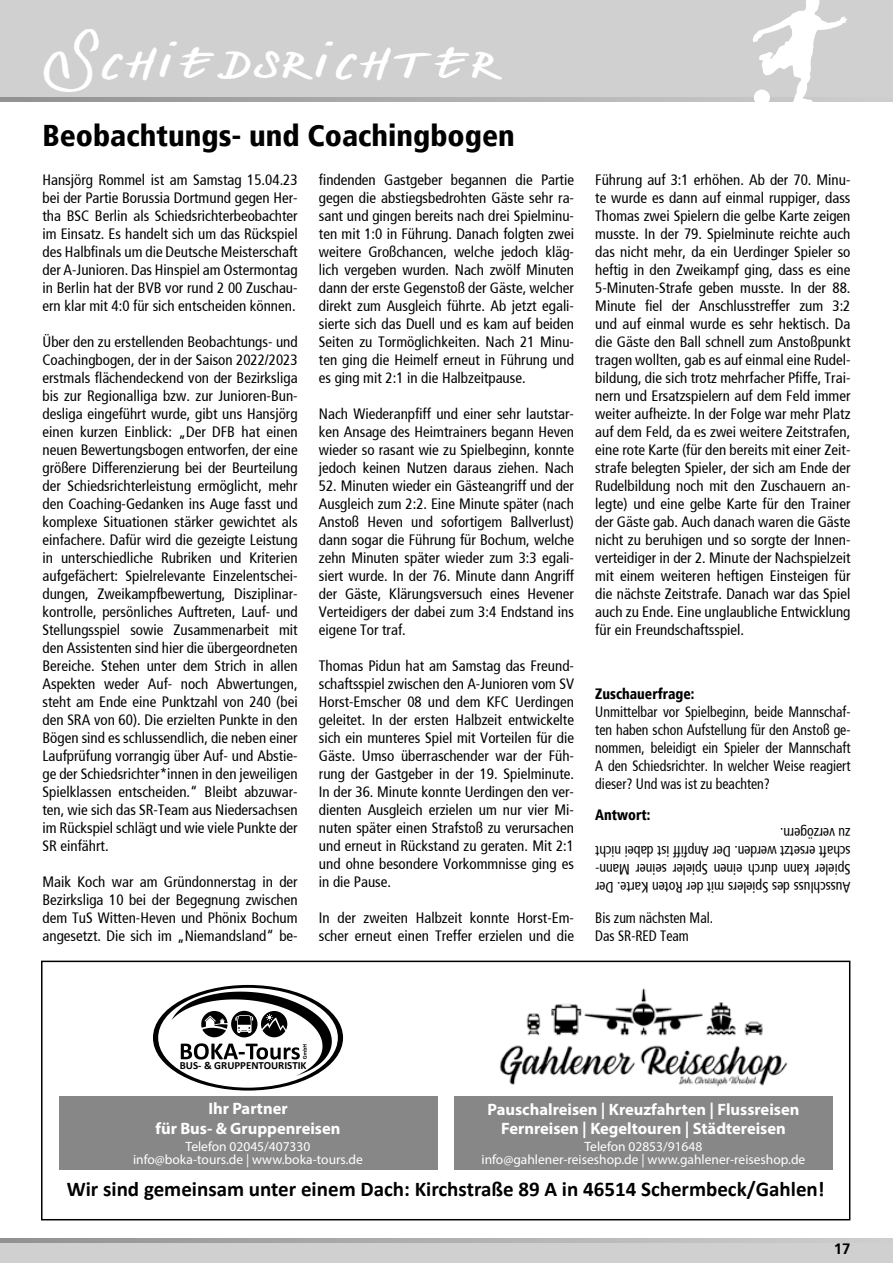
<style>
.page{position:relative;width:893px;height:1263px;background:#fff}
.page>*{position:absolute;margin:0;border:0;box-sizing:border-box;transform-origin:0 0}
.t1{font:45px "Denishandwritting";color:#fff}
.Headline{font:900 condensed 30px "Frutiger";color:#000}
.t2{font:700 21px "Calibri";color:#000}
.t3{font:700 16.5px/19.5px "Myriad Pro";color:#fff;text-align:center}
.Fließtext{font:condensed 15px/18px "Frutiger";color:#000;text-align:justify}
.Fließtext-2{font:condensed 15px/18px "Frutiger";color:#000;text-align:justify;scale:.92 1}
.t4{font:900 condensed 15px "Frutiger";color:#000;scale:.92 1}
.t5{font:700 15px "Frutiger 65";color:#000}
.t6{font:13.5px/13.5px "Myriad Pro";color:#fff;text-align:center}
.t7{font:700 10.95px "Calibri";color:#000}
</style>
<div class="page">
<div style="left:0;top:1238px;width:893px;height:25px;background:#d0d0d0"></div>
<div style="left:0;top:0;width:893px;height:102px;background:#d0d0d0"></div>
<svg style="left:0;top:1238px;width:761px;height:4px;background:#ababab"></svg>
<svg style="left:0;top:98px;width:753px;height:4px;background:#ababab"></svg>
<svg style="left:753px;top:0;width:94px;height:102px"></svg>
<div style="left:754px;top:90px;width:16px;height:16px;background:#fff;border-radius:50%"></div>
<div style="left:153px;top:985px;width:190px;height:105px;background:#000;border-radius:50%"></div>
<div style="left:158px;top:988px;width:180px;height:100px;background:#fff;border-radius:50%"></div>
<svg style="left:171px;top:991px;width:161px;height:85px"></svg>
<img style="left:499px;top:988px;width:289px;height:99px">
<div style="left:454px;top:1096px;width:379px;height:74px;background:#878787"></div>
<div style="left:59px;top:1096px;width:378px;height:74px;background:#878787"></div>
<div style="left:41px;top:961px;width:809px;height:259px;border:2px solid #000"></div>
<p class="t1" style="left:43px;top:36px;width:463px">Schiedsrichter</p>
<p class="Headline" style="left:43px;top:122px;width:474px">Beobachtungs- und Coachingbogen</p>
<p class="Fließtext" style="left:43px;top:172px;width:257px">Hansjörg Rommel ist am Samstag 15.04.23 bei der Partie Borussia Dortmund gegen Her&shy;tha BSC Berlin als Schiedsrichterbeobachter im Einsatz. Es handelt sich um das Rückspiel des Halbfinals um die Deutsche Meisterschaft der A-Junioren. Das Hinspiel am Ostermontag in Berlin hat der BVB vor rund 2 00 Zuschau&shy;ern klar mit 4:0 für sich entscheiden können.</p>
<p class="Fließtext" style="left:43px;top:334px;width:257px">Über den zu erstellenden Beobachtungs- und Coachingbogen, der in der Saison 2022/2023 erstmals flächendeckend von der Bezirksliga bis zur Regionalliga bzw. zur Junioren-Bun&shy;desliga eingeführt wurde, gibt uns Hansjörg einen kurzen Einblick: „Der DFB hat einen neuen Bewertungsbogen entworfen, der eine größere Differenzierung bei der Beurteilung der Schiedsrichterleistung ermöglicht, mehr den Coaching-Gedanken ins Auge fasst und komplexe Situationen stärker gewichtet als einfachere. Dafür wird die gezeigte Leistung in unterschiedliche Rubriken und Kriterien aufgefächert: Spielrelevante Einzelentschei&shy;dungen, Zweikampfbewertung, Disziplinar&shy;kontrolle, persönliches Auftreten, Lauf- und Stellungsspiel sowie Zusammenarbeit mit den Assistenten sind hier die übergeordneten Bereiche. Stehen unter dem Strich in allen Aspekten weder Auf- noch Abwertungen, steht am Ende eine Punktzahl von 240 (bei den SRA von 60). Die erzielten Punkte in den Bögen sind es schlussendlich, die neben einer Laufprüfung vorrangig über Auf- und Abstie&shy;ge der Schiedsrichter*innen in den jeweiligen Spielklassen entscheiden.“ Bleibt abzuwar&shy;ten, wie sich das SR-Team aus Niedersachsen im Rückspiel schlägt und wie viele Punkte der SR einfährt.</p>
<p class="Fließtext" style="left:43px;top:874px;width:257px">Maik Koch war am Gründonnerstag in der Bezirksliga 10 bei der Begegnung zwischen dem TuS Witten-Heven und Phönix Bochum angesetzt. Die sich im „Niemandsland“ be-</p>
<p class="Fließtext" style="left:319px;top:172px;width:257px">findenden Gastgeber begannen die Partie gegen die abstiegsbedrohten Gäste sehr ra&shy;sant und gingen bereits nach drei Spielminu&shy;ten mit 1:0 in Führung. Danach folgten zwei weitere Großchancen, welche jedoch kläg&shy;lich vergeben wurden. Nach zwölf Minuten dann der erste Gegenstoß der Gäste, welcher direkt zum Ausgleich führte. Ab jetzt egali&shy;sierte sich das Duell und es kam auf beiden Seiten zu Tormöglichkeiten. Nach 21 Minu&shy;ten ging die Heimelf erneut in Führung und es ging mit 2:1 in die Halbzeitpause.</p>
<p class="Fließtext" style="left:319px;top:406px;width:257px">Nach Wiederanpfiff und einer sehr lautstar&shy;ken Ansage des Heimtrainers begann Heven wieder so rasant wie zu Spielbeginn, konnte jedoch keinen Nutzen daraus ziehen. Nach</p>
<p class="Fließtext" style="left:319px;top:478px;width:257px">52. Minuten wieder ein Gästeangriff und der Ausgleich zum 2:2. Eine Minute später (nach Anstoß Heven und sofortigem Ballverlust) dann sogar die Führung für Bochum, welche zehn Minuten später wieder zum 3:3 egali&shy;siert wurde. In der 76. Minute dann Angriff der Gäste, Klärungsversuch eines Hevener Verteidigers der dabei zum 3:4 Endstand ins eigene Tor traf.</p>
<p class="Fließtext" style="left:319px;top:658px;width:257px">Thomas Pidun hat am Samstag das Freund&shy;schaftsspiel zwischen den A-Junioren vom SV Horst-Emscher 08 und dem KFC Uerdingen geleitet. In der ersten Halbzeit entwickelte sich ein munteres Spiel mit Vorteilen für die Gäste. Umso überraschender war der Füh&shy;rung der Gastgeber in der 19. Spielminute.<br>In der 36. Minute konnte Uerdingen den ver&shy;dienten Ausgleich erzielen um nur vier Mi&shy;nuten später einen Strafstoß zu verursachen und erneut in Rückstand zu geraten. Mit 2:1 und ohne besondere Vorkommnisse ging es in die Pause.</p>
<p class="Fließtext" style="left:319px;top:910px;width:257px">In der zweiten Halbzeit konnte Horst-Em&shy;scher erneut einen Treffer erzielen und die</p>
<p class="Fließtext" style="left:595px;top:172px;width:257px">Führung auf 3:1 erhöhen. Ab der 70. Minu&shy;te wurde es dann auf einmal ruppiger, dass Thomas zwei Spielern die gelbe Karte zeigen musste. In der 79. Spielminute reichte auch das nicht mehr, da ein Uerdinger Spieler so heftig in den Zweikampf ging, dass es eine 5-Minuten-Strafe geben musste. In der 88.<br>Minute fiel der Anschlusstreffer zum 3:2 und auf einmal wurde es sehr hektisch. Da die Gäste den Ball schnell zum Anstoßpunkt tragen wollten, gab es auf einmal eine Rudel&shy;bildung, die sich trotz mehrfacher Pfiffe, Trai&shy;nern und Ersatzspielern auf dem Feld immer weiter aufheizte. In der Folge war mehr Platz auf dem Feld, da es zwei weitere Zeitstrafen, eine rote Karte (für den bereits mit einer Zeit&shy;strafe belegten Spieler, der sich am Ende der Rudelbildung noch mit den Zuschauern an&shy;legte) und eine gelbe Karte für den Trainer der Gäste gab. Auch danach waren die Gäste nicht zu beruhigen und so sorgte der Innen&shy;verteidiger in der 2. Minute der Nachspielzeit mit einem weiteren heftigen Einsteigen für die nächste Zeitstrafe. Danach war das Spiel auch zu Ende. Eine unglaubliche Entwicklung für ein Freundschaftsspiel.</p>
<p class="t4" style="left:595px;top:687px;width:109px">Zuschauerfrage:</p>
<p class="Fließtext-2" style="left:595px;top:704px;width:279px">Unmittelbar vor Spielbeginn, beide Mannschaf&shy;ten haben schon Aufstellung für den Anstoß ge&shy;nommen, beleidigt ein Spieler der Mannschaft A den Schiedsrichter. In welcher Weise reagiert dieser? Und was ist zu beachten?</p>
<p class="Fließtext-2" style="left:850px;top:895px;width:279px;rotate:-180deg">Ausschluss des Spielers mit der Roten Karte. Der Spieler kann durch einen Spieler seiner Mann&shy;schaft ersetzt werden. Der Anpfiff ist dabei nicht zu verzögern.</p>
<p class="t4" style="left:595px;top:808px;width:62px">Antwort:</p>
<p class="Fließtext-2" style="left:595px;top:910px;width:130px">Bis zum nächsten Mal.<br>Das SR-RED Team</p>
<p class="t7" style="left:180px;top:1058px;width:128px">BUS- &amp; GRUPPENTOURISTIK</p>
<p class="t3" style="left:487px;top:1099px;width:313px">Pauschalreisen | Kreuzfahrten | Flussreisen<br>Fernreisen | Kegeltouren | Städtereisen</p>
<p class="t6" style="left:482px;top:1139px;width:325px">Telefon 02853/91648<br>info@gahlener-reiseshop.de | www.gahlener-reiseshop.de</p>
<p class="t3" style="left:155px;top:1098px;width:186px">Ihr Partner<br>für Bus- &amp; Gruppenreisen</p>
<p class="t6" style="left:133px;top:1139px;width:231px">Telefon 02045/407330 info@boka-tours.de | www.boka-tours.de</p>
<p class="t2" style="left:67px;top:1174px;width:759px">Wir sind gemeinsam unter einem Dach: Kirchstraße 89 A in 46514 Schermbeck/Gahlen!</p>
<p class="t5" style="left:834px;top:1242px;width:18px">17</p>
</div>
